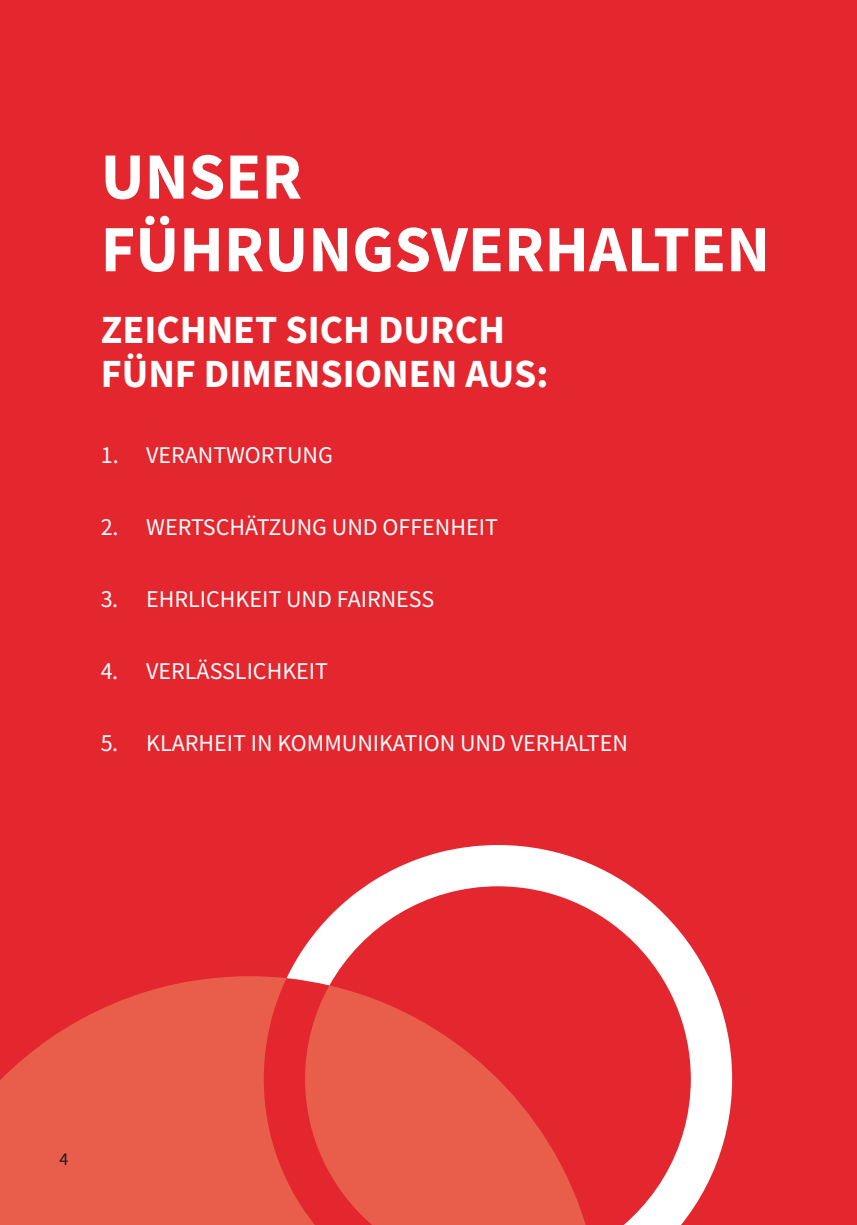
<style>
.page{position:relative;width:857px;height:1225px;background:#fff}
.page>*{position:absolute;margin:0;border:0;box-sizing:border-box;transform-origin:0 0}
.t1{font:700 66px/72.6px "Source Sans Pro";color:#fff}
.t2{font:700 40px/44px "Source Sans Pro";color:#fff}
.t3{font:24px "Source Sans Pro";color:#fff}
.t4{font:18px "Source Sans Pro";color:#1a171c}
</style>
<div class="page">
<div style="left:0;top:0;width:856px;height:1225px;background:#e4262e"></div>
<svg style="left:0;top:976px;width:286px;height:249px;fill:#e95e4b"></svg>
<svg style="left:286px;top:845px;width:445px;height:380px"></svg>
<h1 class="t1" style="left:101px;top:139px;width:670px">UNSER<br>FÜHRUNGSVERHALTEN</h1>
<h2 class="t2" style="left:101px;top:307px;width:449px">ZEICHNET SICH DURCH<br>FÜNF DIMENSIONEN AUS:</h2>
<p class="t3" style="left:101px;top:439px;width:234px">1. VERANTWORTUNG</p>
<p class="t3" style="left:101px;top:511px;width:398px">2. WERTSCHÄTZUNG UND OFFENHEIT</p>
<p class="t3" style="left:101px;top:583px;width:335px">3. EHRLICHKEIT UND FAIRNESS</p>
<p class="t3" style="left:101px;top:655px;width:229px">4. VERLÄSSLICHKEIT</p>
<p class="t3" style="left:101px;top:727px;width:528px">5. KLARHEIT IN KOMMUNIKATION UND VERHALTEN</p>
<p class="t4" style="left:60px;top:1148px;width:10px">4</p>
</div>
